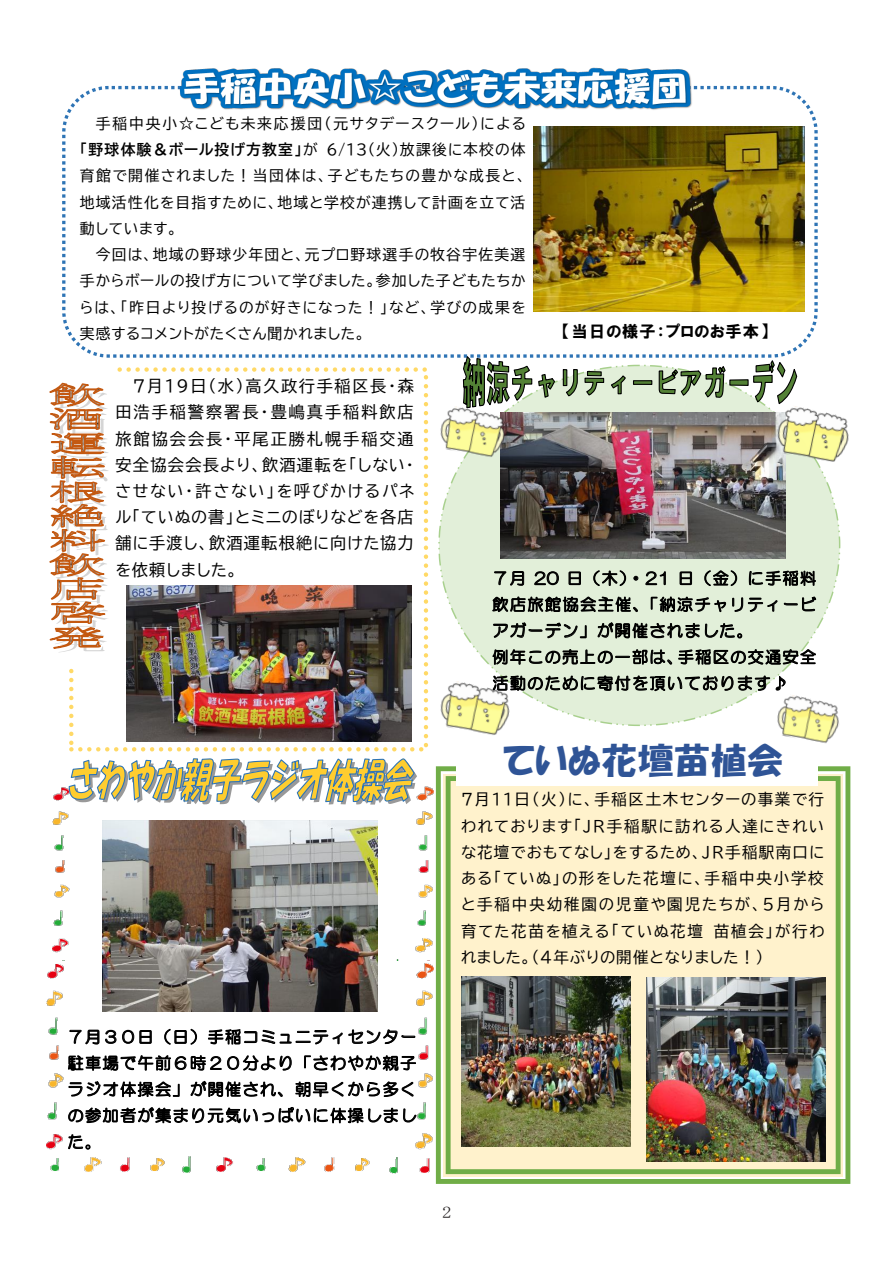
<style>
.page{position:relative;width:893px;height:1263px;background:#fff}
.page>*{position:absolute;margin:0;border:0;box-sizing:border-box;transform-origin:0 0}
.t1{font:35.25px "HGP Soei Kakupoptai";letter-spacing:.035em;color:#2f5496}
.t2{font:16.65px "MS Mincho";color:#231f20;scale:1.14 1}
.t3{font:16.2px/26.2px "HG Maru Gothic MPRO";letter-spacing:.08em;color:#000;text-align:justify}
.t4{font:16.2px/26.2px "BIZ UDP Gothic";letter-spacing:.05em;color:#000;text-align:justify}
.t5{font:16.2px "HGP Soei Kakugothic UB";letter-spacing:.04em;color:#000}
.t6{font:15.45px/26.2px "BIZ UDP Gothic";letter-spacing:.085em;color:#000;text-align:justify}
.t7{font:14.7px/26.2px "BIZ UDP Gothic";letter-spacing:.075em;color:#000;text-align:justify}
.s1{font-family:"BIZ UDP Gothic Bold"}
</style>
<div class="page">
<div style="left:62px;top:86px;width:756px;height:272px;border:3px dashed #2e74b5;border-radius:45px"></div>
<img style="left:52px;top:786px;width:382px;height:174px">
<div style="left:69px;top:367px;width:359px;height:384px;border:4px dashed #ffd966"></div>
<div style="left:37px;top:367px;width:77px;height:299px;background:#fff"></div>
<svg style="left:49px;top:382px;width:60px;height:270px"></svg>
<svg style="left:68px;top:758px;width:349px;height:56px"></svg>
<div style="left:439px;top:365px;width:401px;height:360px;background:#e2efd9;border-radius:50%"></div>
<svg style="left:494px;top:571px;width:30px;height:15px"></svg>
<svg style="left:534px;top:571px;width:25px;height:15px"></svg>
<svg style="left:568px;top:571px;width:13px;height:14px"></svg>
<svg style="left:593px;top:570px;width:33px;height:16px"></svg>
<svg style="left:633px;top:576px;width:5px;height:5px"></svg>
<svg style="left:645px;top:571px;width:21px;height:15px"></svg>
<svg style="left:680px;top:571px;width:12px;height:14px"></svg>
<svg style="left:704px;top:570px;width:33px;height:16px"></svg>
<svg style="left:749px;top:570px;width:67px;height:16px"></svg>
<svg style="left:492px;top:596px;width:324px;height:69px"></svg>
<svg style="left:493px;top:675px;width:277px;height:16px"></svg>
<svg style="left:776px;top:675px;width:10px;height:16px"></svg>
<img style="left:533px;top:127px;width:272px;height:184px">
<svg style="left:462px;top:354px;width:94px;height:54px"></svg>
<svg style="left:562px;top:369px;width:16px;height:28px"></svg>
<svg style="left:584px;top:360px;width:214px;height:45px"></svg>
<svg style="left:436px;top:766px;width:414px;height:418px;background:#ede9bc"></svg>
<img style="left:461px;top:977px;width:169px;height:170px">
<img style="left:500px;top:412px;width:285px;height:146px">
<img style="left:646px;top:977px;width:179px;height:184px">
<div style="left:92px;top:805px;width:297px;height:213px;background:#fff"></div>
<img style="left:103px;top:820px;width:275px;height:140px">
<img style="left:126px;top:585px;width:285px;height:156px">
<div style="left:456px;top:729px;width:362px;height:57px;background:#fff"></div>
<img style="left:772px;top:403px;width:77px;height:64px">
<img style="left:47px;top:960px;width:387px;height:213px">
<img style="left:158px;top:67px;width:555px;height:67px">
<img style="left:440px;top:678px;width:75px;height:57px">
<img style="left:440px;top:404px;width:70px;height:57px">
<img style="left:777px;top:695px;width:62px;height:49px">
<p class="t7" style="left:80px;top:110px;width:447px;text-indent:16px">手稲中央小☆こども未来応援団（元サタデースクール）による<span class="s1">「野球体験＆ボール投げ方教室」</span>が 6/13(火)放課後に本校の体育館で開催されました！当団体は、子どもたちの豊かな成長と、地域活性化を目指すために、地域と学校が連携して計画を立て活動しています。</p>
<p class="t7" style="left:80px;top:241px;width:447px;text-indent:16px">今回は、地域の野球少年団と、元プロ野球選手の牧谷宇佐美選手からボールの投げ方について学びました。参加した子どもたちからは、「昨日より投げるのが好きになった！」など、学びの成果を実感するコメントがたくさん聞かれました。</p>
<p class="t5" style="left:562px;top:323px;width:207px">【当日の様子：プロのお手本】</p>
<p class="t4" style="left:115px;top:373px;width:301px;text-indent:18px">７月１９日（水）高久政行手稲区長・森田浩手稲警察署長・豊嶋真手稲料飲店旅館協会会長・平尾正勝札幌手稲交通安全協会会長より、飲酒運転を「しない・させない・許さない」を呼びかけるパネル「ていぬの書」とミニのぼりなどを各店舗に手渡し、飲酒運転根絶に向けた協力を依頼しました。</p>
<p class="t3" style="left:68px;top:1023px;width:350px">７月３０日（日）手稲コミュニティセンター駐車場で午前６時２０分より「さわやか親子ラジオ体操会」が開催され、朝早くから多くの参加者が集まり元気いっぱいに体操しました。</p>
<p class="t3" style="left:492px;top:565px;width:325px;text-align:left">７月 20 日（木）・21 日（金）に手稲料飲店旅館協会主催、「納涼チャリティービアガーデン」が開催されました。<br>例年この売上の一部は、手稲区の交通安全活動のために寄付を頂いております♪</p>
<h1 class="t1" style="left:503px;top:743px;width:281px">ていぬ花壇苗植会</h1>
<p class="t6" style="left:461px;top:786px;width:365px">７月１１日（火）に、手稲区土木センターの事業で行われております「ＪＲ手稲駅に訪れる人達にきれいな花壇でおもてなし」をするため、ＪＲ手稲駅南口にある「ていぬ」の形をした花壇に、手稲中央小学校と手稲中央幼稚園の児童や園児たちが、５月から育てた花苗を植える「ていぬ花壇 苗植会」が行われました。（４年ぶりの開催となりました！）</p>
<p class="t2" style="left:442px;top:1203px;width:10px">2</p>
</div>
